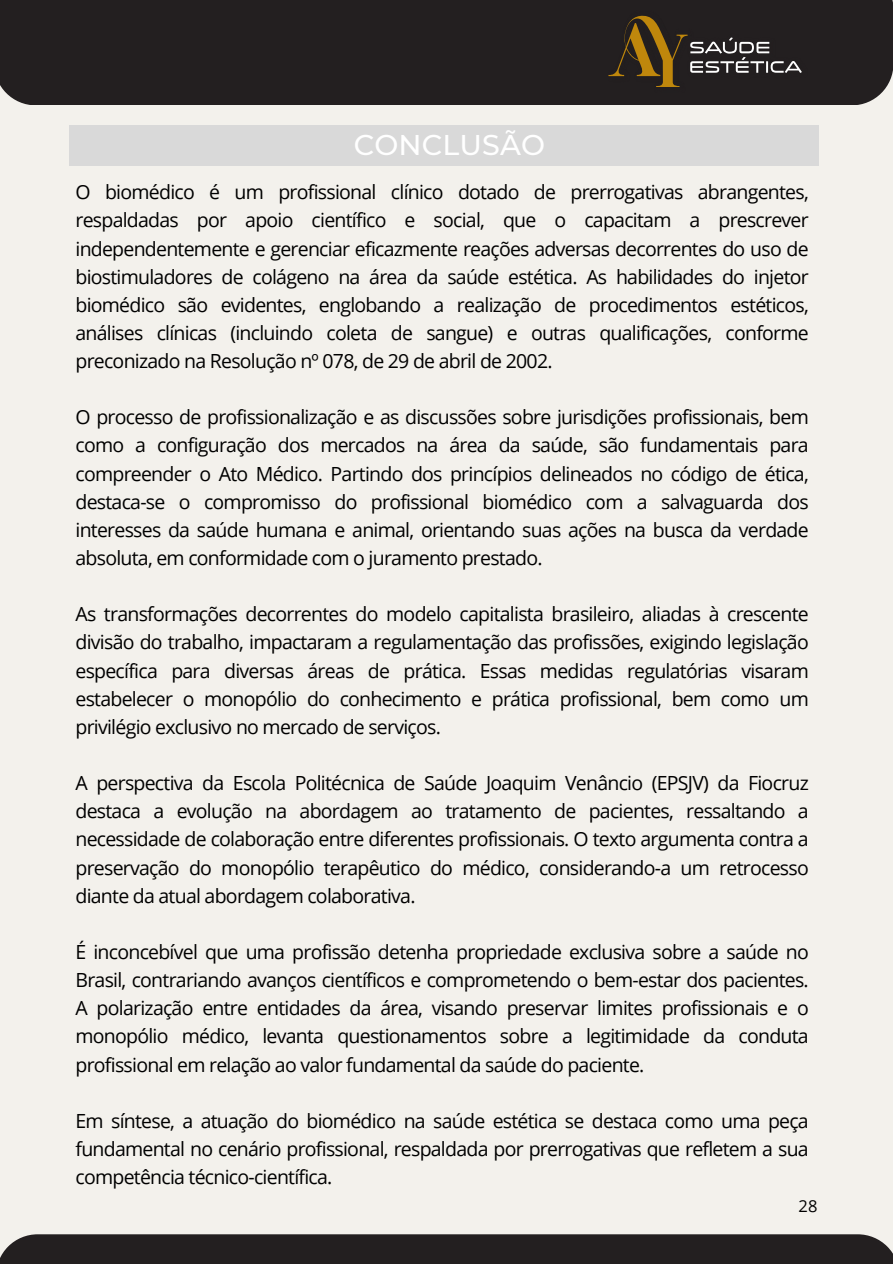
<style>
.page{position:relative;width:893px;height:1264px;background:#fff}
.page>*{position:absolute;margin:0;border:0;box-sizing:border-box;transform-origin:0 0}
.t1{font:500 28.5px "Montserrat";letter-spacing:.005em;color:#fff}
.t2{font:19.5px/28.2px "Open Sans";letter-spacing:-.04em;color:#000;text-align:justify}
.t3{font:16.5px "Open Sans";color:#000}
</style>
<div class="page">
<div style="left:0;top:0;width:892px;height:1263px;background:#f3f1ec"></div>
<div style="left:0;top:1234px;width:892px;height:29px;background:#231f20"></div>
<div style="left:0;top:0;width:892px;height:105px;background:#231f20"></div>
<div style="left:608px;top:11px;width:199px;height:81px;background:#231f20"></div>
<img style="left:608px;top:11px;width:83px;height:5px">
<svg style="left:608px;top:16px;width:193px;height:71px;background:#41372b"></svg>
<div style="left:69px;top:125px;width:749px;height:41px;background:#d9d9d9"></div>
<p class="t1" style="left:354px;top:127px;width:193px">CONCLUSÃO</p>
<p class="t2" style="left:75px;top:177px;width:734px">O biomédico é um profissional clínico dotado de prerrogativas abrangentes, respaldadas por apoio científico e social, que o capacitam a prescrever independentemente e gerenciar eficazmente reações adversas decorrentes do uso de biostimuladores de colágeno na área da saúde estética. As habilidades do injetor biomédico são evidentes, englobando a realização de procedimentos estéticos, análises clínicas (incluindo coleta de sangue) e outras qualificações, conforme preconizado na Resolução nº 078, de 29 de abril de 2002.</p>
<p class="t2" style="left:75px;top:402px;width:734px">O processo de profissionalização e as discussões sobre jurisdições profissionais, bem como a configuração dos mercados na área da saúde, são fundamentais para compreender o Ato Médico. Partindo dos princípios delineados no código de ética, destaca-se o compromisso do profissional biomédico com a salvaguarda dos interesses da saúde humana e animal, orientando suas ações na busca da verdade absoluta, em conformidade com o juramento prestado.</p>
<p class="t2" style="left:75px;top:599px;width:734px">As transformações decorrentes do modelo capitalista brasileiro, aliadas à crescente divisão do trabalho, impactaram a regulamentação das profissões, exigindo legislação específica para diversas áreas de prática. Essas medidas regulatórias visaram estabelecer o monopólio do conhecimento e prática profissional, bem como um privilégio exclusivo no mercado de serviços.</p>
<p class="t2" style="left:75px;top:768px;width:734px">A perspectiva da Escola Politécnica de Saúde Joaquim Venâncio (EPSJV) da Fiocruz destaca a evolução na abordagem ao tratamento de pacientes, ressaltando a necessidade de colaboração entre diferentes profissionais. O texto argumenta contra a preservação do monopólio terapêutico do médico, considerando-a um retrocesso diante da atual abordagem colaborativa.</p>
<p class="t2" style="left:75px;top:937px;width:734px">É inconcebível que uma profissão detenha propriedade exclusiva sobre a saúde no Brasil, contrariando avanços científicos e comprometendo o bem-estar dos pacientes.<br>A polarização entre entidades da área, visando preservar limites profissionais e o monopólio médico, levanta questionamentos sobre a legitimidade da conduta profissional em relação ao valor fundamental da saúde do paciente.</p>
<p class="t2" style="left:75px;top:1106px;width:734px">Em síntese, a atuação do biomédico na saúde estética se destaca como uma peça fundamental no cenário profissional, respaldada por prerrogativas que refletem a sua competência técnico-científica.</p>
<p class="t3" style="left:798px;top:1193px;width:20px">28</p>
</div>
